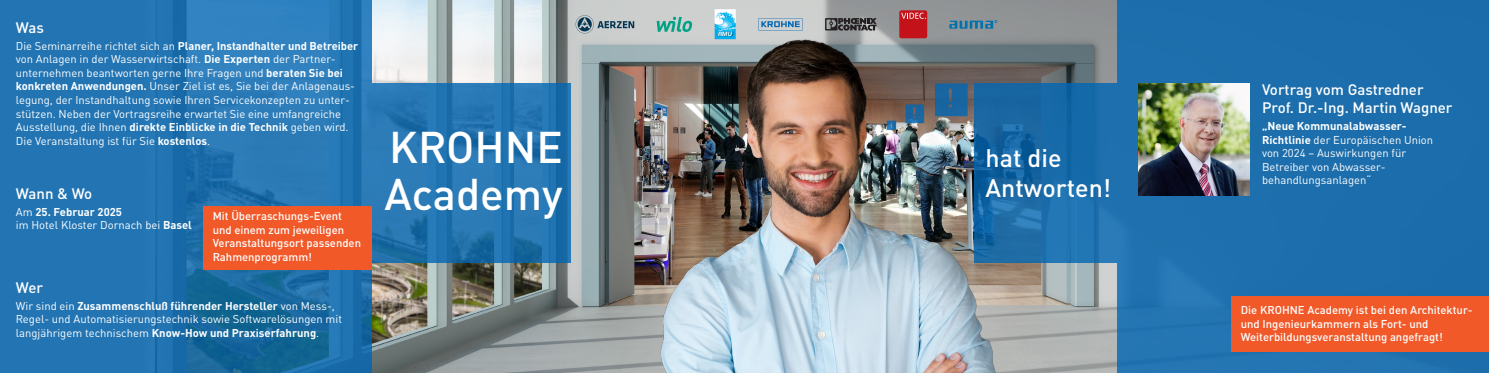
<style>
.page{position:relative;width:1489px;height:373px;background:#fff}
.page>*{position:absolute;margin:0;border:0;box-sizing:border-box;transform-origin:0 0}
.t1{font:500 43.75px/47.5px "DIN Pro";color:#fff}
.t2{font:500 25px/30px "DIN Pro";color:#fff}
.t3{font:500 15px/18px "DIN Pro";color:#fff}
.t4{font:11.25px/13.5px "DIN Pro";color:#fff}
.t5{font:500 11.25px/13.5px "DIN Pro";color:#fff}
.t6{font:italic 700 6px "Helvetica Neue";color:#fff}
.s1{font-weight:700}
</style>
<div class="page">
<img style="left:372px;top:0;width:744px;height:372px">
<svg style="left:0;top:0;width:372px;height:372px;background:#2172af"></svg>
<div style="left:1116px;top:0;width:372px;height:372px;background:#1d6eac"></div>
<img style="left:636px;top:14px;width:392px;height:358px">
<svg style="left:575px;top:15px;width:59px;height:18px"></svg>
<svg style="left:758px;top:18px;width:44px;height:12px"></svg>
<img style="left:714px;top:9px;width:21px;height:30px">
<img style="left:718px;top:31px;width:15px;height:6px">
<svg style="left:825px;top:18px;width:51px;height:13px"></svg>
<svg style="left:949px;top:20px;width:48px;height:9px"></svg>
<svg style="left:656px;top:17px;width:36px;height:15px"></svg>
<div style="left:899px;top:10px;width:28px;height:28px;background:#c4121a;border-radius:2px"></div>
<svg style="left:901px;top:13px;width:24px;height:6px"></svg>
<svg style="left:372px;top:83px;width:198px;height:179px;background:#2374b0"></svg>
<img style="left:1138px;top:83px;width:111px;height:112px">
<svg style="left:886px;top:120px;width:10px;height:10px"></svg>
<svg style="left:905px;top:104px;width:19px;height:19px"></svg>
<svg style="left:935px;top:83px;width:32px;height:33px"></svg>
<div style="left:203px;top:206px;width:169px;height:63px;background:#f15929"></div>
<div style="left:1230px;top:295px;width:258px;height:56px;background:#f15929"></div>
<svg style="left:974px;top:83px;width:142px;height:179px;background:#1a6aa8"></svg>
<p class="t3" style="left:16px;top:17px;width:30px">Was</p>
<p class="t4" style="left:16px;top:38px;width:344px">Die Seminarreihe richtet sich an <span class="s1">Planer, Instandhalter und Betreiber </span>von Anlagen in der Wasserwirtschaft. <span class="s1">Die Experten</span> der Partner&shy;unternehmen beantworten gerne Ihre Fragen und <span class="s1">beraten Sie bei konkreten Anwendungen.</span> Unser Ziel ist es, Sie bei der Anlagenaus&shy;legung, der Instandhaltung sowie Ihren Servicekonzepten zu unter&shy;stützen. Neben der Vortragsreihe erwartet Sie eine umfangreiche Ausstellung, die Ihnen <span class="s1">direkte Einblicke in die Technik</span> geben wird.</p>
<p class="t4" style="left:16px;top:132px;width:196px">Die Veranstaltung ist für Sie <span class="s1">kostenlos</span>.</p>
<p class="t3" style="left:16px;top:182px;width:78px">Wann &amp; Wo</p>
<p class="t4" style="left:16px;top:203px;width:177px">Am <span class="s1">25. Februar 2025<br></span>im Hotel Kloster Dornach bei <span class="s1">Basel</span></p>
<p class="t5" style="left:213px;top:208px;width:150px">Mit Überraschungs-Event und einem zum jeweiligen<br>Veranstaltungsort passenden<br>Rahmenprogramm!</p>
<p class="t3" style="left:16px;top:276px;width:29px">Wer</p>
<p class="t4" style="left:16px;top:297px;width:327px">Wir sind ein <span class="s1">Zusammenschluß führender Hersteller</span> von Mess-,<br>Regel- und Automatisierungstechnik sowie Softwarelösungen mit langjährigem technischem <span class="s1">Know-How und Praxiserfahrung</span>.</p>
<p class="t1" style="left:384px;top:118px;width:180px">KROHNE<br>Academy</p>
<p class="t6" style="left:718px;top:30px;width:16px">RMU</p>
<p class="t2" style="left:985px;top:140px;width:127px">hat die<br>Antworten!</p>
<p class="t3" style="left:1261px;top:79px;width:192px">Vortrag vom Gastredner<br>Prof. Dr.-Ing. Martin Wagner</p>
<p class="t4" style="left:1261px;top:118px;width:173px"><span class="s1">„Neue Kommunalabwasser-<br>Richtlinie</span> der Europäischen Union von 2024 – Auswirkungen für<br>Betreiber von Abwasser&shy;behandlungsanlagen“</p>
<p class="t5" style="left:1240px;top:301px;width:233px">Die KROHNE Academy ist bei den Architektur&shy;und Ingenieurkammern als Fort- und<br>Weiterbildungsveranstaltung angefragt!</p>
</div>
